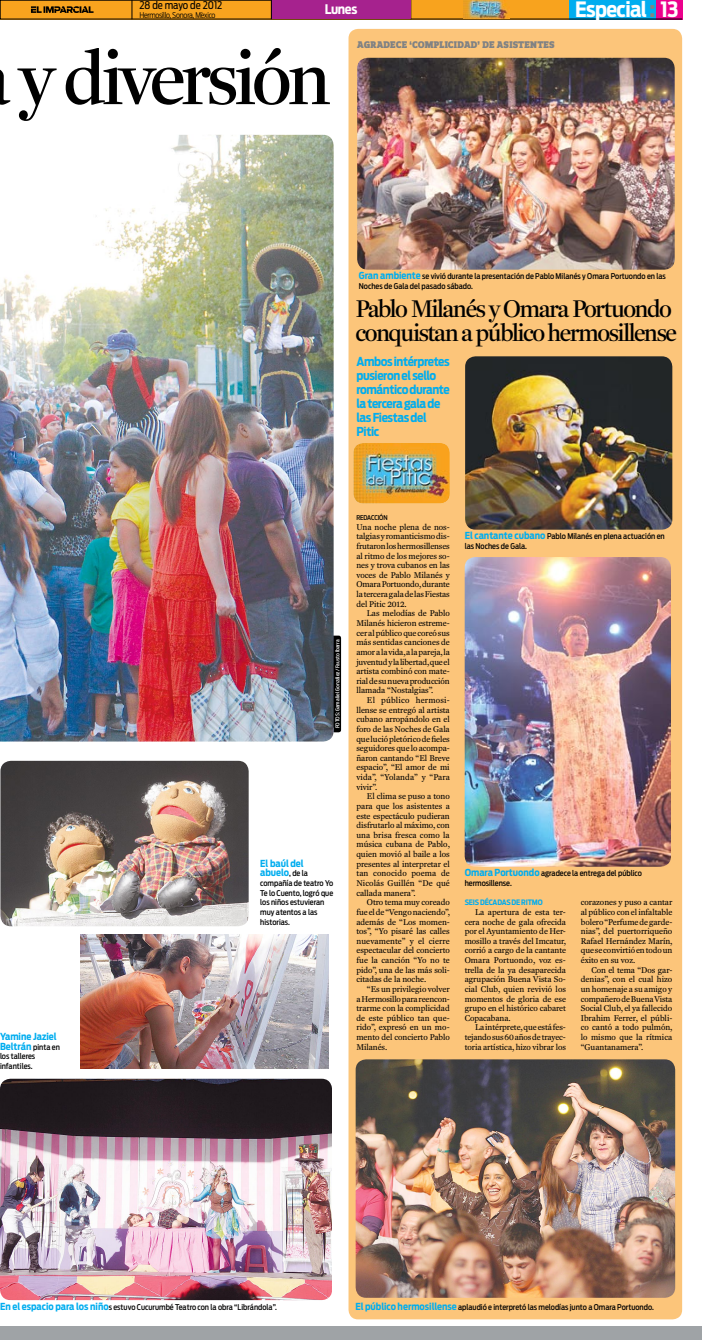
<style>
.page{position:relative;width:702px;height:1340px;background:#fff}
.page>*{position:absolute;margin:0;border:0;box-sizing:border-box;transform-origin:0 0}
.t1{font:76.12px "Fenway Display";letter-spacing:-.03em;color:#000}
.t2{font:24.5px/24.5px "Fenway Display";letter-spacing:-.035em;color:#000}
.t3{font:700 21px "Antenna Cond";letter-spacing:-.03em;color:#fff}
.t4{font:700 13.12px "Antenna Cond";letter-spacing:-.03em;color:#fff}
.t5{font:700 12.25px/14px "Antenna Cond";letter-spacing:-.03em;color:#00adef}
.t6{font:10.5px "Antenna Cond";color:#000}
.t7{font:900 10.06px "Zine Slab Dis";letter-spacing:.015em;color:#808284}
.t8{font:700 9.62px/9.6px "Antenna Cond";color:#00adef}
.t9{font:8.58px/9.6px "Fenway";letter-spacing:-.005em;color:#000;text-align:justify}
.t10{font:500 7.88px/9.6px "Antenna Cond";color:#000}
.t11{font:300 7.88px "Antenna Cond";letter-spacing:-.03em;color:#000}
.t12{font:700 7.44px "Antenna Cond";letter-spacing:-.02em;color:#00adef}
.t13{font:500 6.56px "Antenna Cond";letter-spacing:-.03em;color:#000}
.t14{font:500 5.25px "Antenna Cond";color:#fff}
.s1{color:#808284}
.s2{font-weight:500;font-size:7.88px;color:#000}
.s3{font-weight:700;font-size:9.62px;color:#00adef}
</style>
<div class="page">
<div style="left:0;top:1326px;width:702px;height:13px;background:#9fa3a6"></div>
<div style="left:348px;top:29px;width:334px;height:1290px;background:#fcc57a;border-radius:10px"></div>
<div style="left:0;top:0;width:682px;height:19px;background:#f8a31e"></div>
<div style="left:570px;top:0;width:112px;height:19px;background:#00adef"></div>
<div style="left:657px;top:0;width:25px;height:19px;background:#ec008c"></div>
<div style="left:271px;top:0;width:140px;height:19px;background:#a6228e"></div>
<hr style="left:411px;top:19px;width:271px;height:1px;background:#000">
<svg style="left:31px;top:6px;width:63px;height:7px"></svg>
<svg style="left:271px;top:0;width:1px;height:19px"></svg>
<svg style="left:132px;top:0;width:1px;height:19px"></svg>
<img style="left:464px;top:0;width:44px;height:19px">
<div style="left:326px;top:635px;width:15px;height:97px;background:#000;border-radius:2px"></div>
<img style="left:357px;top:58px;width:318px;height:212px;border-radius:10px">
<img style="left:353px;top:443px;width:97px;height:60px;border-radius:10px">
<img style="left:465px;top:356px;width:207px;height:173px;border-radius:10px">
<img style="left:356px;top:1059px;width:319px;height:238px;border-radius:10px">
<img style="left:465px;top:557px;width:206px;height:309px;border-radius:10px">
<img style="left:80px;top:934px;width:248px;height:134px">
<img style="left:0;top:760px;width:249px;height:166px;border-radius:10px">
<img style="left:0;top:1078px;width:332px;height:222px;border-radius:10px">
<img style="left:0;top:135px;width:334px;height:606px">
<p class="t6" style="left:139px;top:-1px;width:85px">28 de mayo de 2012</p>
<p class="t11" style="left:139px;top:10px;width:78px">Hermosillo, Sonora, México</p>
<h3 class="t4" style="left:325px;top:1px;width:34px">Lunes</h3>
<h3 class="t3" style="left:575px;top:-3px;width:105px">Especial <span class="s1">:</span> 13</h3>
<h1 class="t1" style="left:20px;top:33px;width:312px">y diversión</h1>
<p class="t7" style="left:357px;top:39px;width:199px">AGRADECE ‘COMPLICIDAD’ DE ASISTENTES</p>
<p class="t8" style="left:0;top:1031px;width:61px">Yamine Jaziel<br>Beltrán <span class="s2">pinta en</span></p>
<p class="t10" style="left:0;top:1051px;width:37px">los talleres infantiles.</p>
<p class="t10" style="left:359px;top:271px;width:309px"><span class="s3">Gran ambiente</span> se vivió durante la presentación de Pablo Milanés y Omara Portuondo en las<br>Noches de Gala del pasado sábado.</p>
<h2 class="t2" style="left:356px;top:296px;width:322px">Pablo Milanés y Omara Portuondo conquistan a público hermosillense</h2>
<h3 class="t5" style="left:356px;top:355px;width:95px">Ambos intérpretes pusieron el sello romántico durante la tercera gala de las Fiestas del<br>Pitic</h3>
<p class="t14" style="left:334px;top:728px;width:90px;rotate:-90deg">FOTOS: Gamaliel González /Fausto Ibarra</p>
<p class="t8" style="left:260px;top:858px;width:49px">El baúl del abuelo<span class="s2">, de la</span></p>
<p class="t10" style="left:260px;top:878px;width:74px">compañía de teatro Yo<br>Te lo Cuento, logró que los niños estuvieran muy atentos a las historias.</p>
<p class="t13" style="left:356px;top:514px;width:32px">Redacción</p>
<p class="t9" style="left:356px;top:522px;width:95px">Una noche plena de nos&shy;talgias y romanticismo dis&shy;frutaron los hermosillenses al ritmo de los mejores so&shy;nes y trova cubanos en las voces de Pablo Milanés y Omara Portuondo, durante la tercera gala de las Fiestas del Pitic 2012.</p>
<p class="t9" style="left:356px;top:608px;width:95px;text-indent:10px">Las melodías de Pablo Milanés hicieron estreme&shy;cer al público que coreó sus más sentidas canciones de amor a la vida, a la pareja, la juventud y la libertad, que el artista combinó con mate&shy;rial de su nueva producción llamada “Nostalgias”.</p>
<p class="t9" style="left:356px;top:695px;width:95px;text-indent:10px">El público hermosi&shy;llense se entregó al artista cubano arropándolo en el foro de las Noches de Gala que lució pletórico de fieles seguidores que lo acompa&shy;ñaron cantando “El Breve espacio”, “El amor de mi vida”, “Yolanda” y “Para vivir”.</p>
<p class="t9" style="left:356px;top:791px;width:95px;text-indent:10px">El clima se puso a tono para que los asistentes a este espectáculo pudieran disfrutarlo al máximo, con una brisa fresca como la música cubana de Pablo, quien movió al baile a los presentes al interpretar el tan conocido poema de Nicolás Guillén “De qué callada manera”.</p>
<p class="t9" style="left:356px;top:897px;width:95px;text-indent:10px">Otro tema muy coreado fue el de “Vengo naciendo”, además de “Los momen&shy;tos”, “Yo pisaré las calles nuevamente” y el cierre espectacular del concierto fue la canción “Yo no te pido”, una de las más soli&shy;citadas de la noche.</p>
<p class="t9" style="left:356px;top:984px;width:95px;text-indent:10px">“Es un privilegio volver a Hermosillo para reencon&shy;trarme con la complicidad de este público tan que&shy;rido”, expresó en un mo&shy;mento del concierto Pablo Milanés.</p>
<p class="t10" style="left:465px;top:531px;width:202px"><span class="s3">El cantante cubano</span> Pablo Milanés en plena actuación en las Noches de Gala.</p>
<p class="t10" style="left:465px;top:868px;width:179px"><span class="s3">Omara Portuondo</span> agradece la entrega del público hermosillense.</p>
<p class="t12" style="left:465px;top:898px;width:79px">Seis décadas de ritmo</p>
<p class="t9" style="left:465px;top:907px;width:103px;text-indent:10px">La apertura de esta ter&shy;cera noche de gala ofrecida por el Ayuntamiento de Her&shy;mosillo a través del Imcatur, corrió a cargo de la cantante Omara Portuondo, voz es&shy;trella de la ya desaparecida agrupación Buena Vista So&shy;cial Club, quien revivió los momentos de gloria de ese grupo en el histórico cabaret Copacabana.</p>
<p class="t9" style="left:465px;top:1022px;width:103px;text-indent:10px">La intérprete, que está fes&shy;tejando sus 60 años de trayec&shy;toria artística, hizo vibrar los</p>
<p class="t9" style="left:581px;top:897px;width:93px">corazones y puso a cantar al público con el infaltable bolero “Perfume de garde&shy;nias”, del puertorriqueño Rafael Hernández Marín, que se convirtió en todo un éxito en su voz.</p>
<p class="t9" style="left:581px;top:964px;width:93px;text-indent:10px">Con el tema “Dos gar&shy;denias”, con el cual hizo un homenaje a su amigo y compañero de Buena Vista Social Club, el ya fallecido Ibrahim Ferrer, el públi&shy;co cantó a todo pulmón, lo mismo que la rítmica “Guantanamera”.</p>
<p class="t10" style="left:0;top:1301px;width:279px"><span class="s3">En el espacio para los niño</span>s estuvo Cucurumbé Teatro con la obra “Librándola”.</p>
<p class="t10" style="left:355px;top:1301px;width:300px"><span class="s3">El público hermosillense</span> aplaudió e interpretó las melodías junto a Omara Portuondo.</p>
</div>
